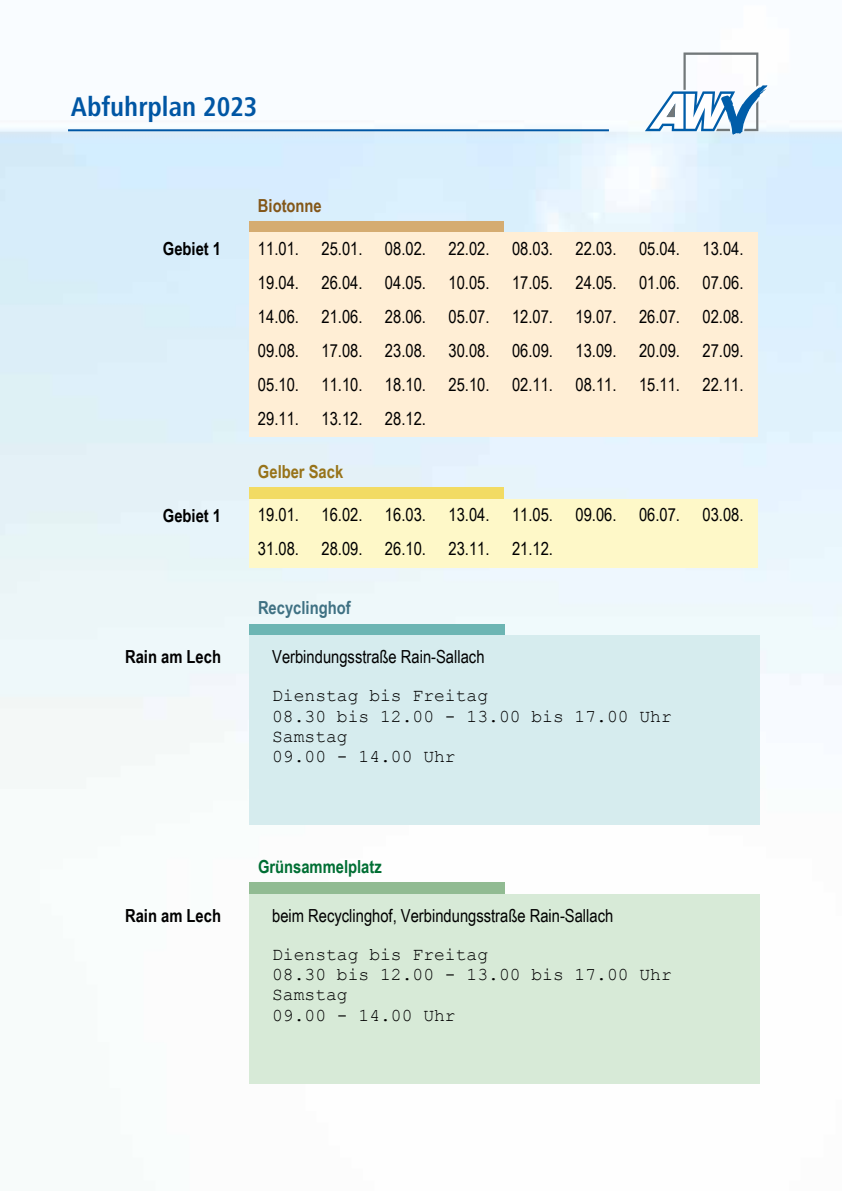
<style>
.page{position:relative;width:842px;height:1191px;background:#fff}
.page>*{position:absolute;margin:0;border:0;box-sizing:border-box;transform-origin:0 0}
.t1{font:700 condensed 28px "Frutiger Next";color:#0056a4}
.t2{font:700 28px "Arial Narrow";color:#1a65ab}
.t3{font:18px/34px "Arial Narrow";color:#000;text-align:justify}
.t4{font:18px/20.4px "Courier New";color:#000}
.t5{font:700 18px "Arial Narrow";color:#000}
.t6{font:700 18px "Arial Narrow";color:#006e33}
.t7{font:700 18px "Arial Narrow";color:#3f7183}
.t8{font:700 18px "Arial Narrow";color:#977319}
.t9{font:700 18px "Arial Narrow";color:#835719}
</style>
<div class="page">
<img style="left:0;top:126px;width:842px;height:958px">
<hr style="left:68px;top:129px;width:541px;height:2px;background:#0056a4">
<svg style="left:645px;top:52px;width:123px;height:83px"></svg>
<div style="left:249px;top:221px;width:254px;height:11px;background:#d5ac71"></div>
<div style="left:249px;top:232px;width:64px;height:34px;background:#ffeed5"></div>
<div style="left:313px;top:232px;width:63px;height:34px;background:#ffeed5"></div>
<div style="left:376px;top:232px;width:64px;height:34px;background:#ffeed5"></div>
<div style="left:440px;top:232px;width:63px;height:34px;background:#ffeed5"></div>
<div style="left:503px;top:232px;width:64px;height:34px;background:#ffeed5"></div>
<div style="left:567px;top:232px;width:63px;height:34px;background:#ffeed5"></div>
<div style="left:630px;top:232px;width:64px;height:34px;background:#ffeed5"></div>
<div style="left:694px;top:232px;width:63px;height:34px;background:#ffeed5"></div>
<div style="left:249px;top:266px;width:64px;height:34px;background:#ffeed5"></div>
<div style="left:313px;top:266px;width:63px;height:34px;background:#ffeed5"></div>
<div style="left:376px;top:266px;width:64px;height:34px;background:#ffeed5"></div>
<div style="left:440px;top:266px;width:63px;height:34px;background:#ffeed5"></div>
<div style="left:503px;top:266px;width:64px;height:34px;background:#ffeed5"></div>
<div style="left:567px;top:266px;width:63px;height:34px;background:#ffeed5"></div>
<div style="left:630px;top:266px;width:64px;height:34px;background:#ffeed5"></div>
<div style="left:694px;top:266px;width:63px;height:34px;background:#ffeed5"></div>
<div style="left:249px;top:300px;width:64px;height:34px;background:#ffeed5"></div>
<div style="left:313px;top:300px;width:63px;height:34px;background:#ffeed5"></div>
<div style="left:376px;top:300px;width:64px;height:34px;background:#ffeed5"></div>
<div style="left:440px;top:300px;width:63px;height:34px;background:#ffeed5"></div>
<div style="left:503px;top:300px;width:64px;height:34px;background:#ffeed5"></div>
<div style="left:567px;top:300px;width:63px;height:34px;background:#ffeed5"></div>
<div style="left:630px;top:300px;width:64px;height:34px;background:#ffeed5"></div>
<div style="left:694px;top:300px;width:63px;height:34px;background:#ffeed5"></div>
<div style="left:249px;top:334px;width:64px;height:34px;background:#ffeed5"></div>
<div style="left:313px;top:334px;width:63px;height:34px;background:#ffeed5"></div>
<div style="left:376px;top:334px;width:64px;height:34px;background:#ffeed5"></div>
<div style="left:440px;top:334px;width:63px;height:34px;background:#ffeed5"></div>
<div style="left:503px;top:334px;width:64px;height:34px;background:#ffeed5"></div>
<div style="left:567px;top:334px;width:63px;height:34px;background:#ffeed5"></div>
<div style="left:630px;top:334px;width:64px;height:34px;background:#ffeed5"></div>
<div style="left:694px;top:334px;width:63px;height:34px;background:#ffeed5"></div>
<div style="left:249px;top:369px;width:64px;height:34px;background:#ffeed5"></div>
<div style="left:313px;top:369px;width:63px;height:34px;background:#ffeed5"></div>
<div style="left:376px;top:369px;width:64px;height:34px;background:#ffeed5"></div>
<div style="left:440px;top:369px;width:63px;height:34px;background:#ffeed5"></div>
<div style="left:503px;top:369px;width:64px;height:34px;background:#ffeed5"></div>
<div style="left:567px;top:369px;width:63px;height:34px;background:#ffeed5"></div>
<div style="left:630px;top:369px;width:64px;height:34px;background:#ffeed5"></div>
<div style="left:694px;top:369px;width:63px;height:34px;background:#ffeed5"></div>
<div style="left:249px;top:403px;width:64px;height:34px;background:#ffeed5"></div>
<div style="left:313px;top:403px;width:63px;height:34px;background:#ffeed5"></div>
<div style="left:376px;top:403px;width:64px;height:34px;background:#ffeed5"></div>
<div style="left:440px;top:403px;width:63px;height:34px;background:#ffeed5"></div>
<div style="left:503px;top:403px;width:64px;height:34px;background:#ffeed5"></div>
<div style="left:567px;top:403px;width:63px;height:34px;background:#ffeed5"></div>
<div style="left:630px;top:403px;width:64px;height:34px;background:#ffeed5"></div>
<div style="left:694px;top:403px;width:63px;height:34px;background:#ffeed5"></div>
<div style="left:249px;top:488px;width:254px;height:11px;background:#f2db63"></div>
<div style="left:249px;top:499px;width:64px;height:34px;background:#fef8c8"></div>
<div style="left:313px;top:499px;width:63px;height:34px;background:#fef8c8"></div>
<div style="left:376px;top:499px;width:64px;height:34px;background:#fef8c8"></div>
<div style="left:440px;top:499px;width:63px;height:34px;background:#fef8c8"></div>
<div style="left:503px;top:499px;width:64px;height:34px;background:#fef8c8"></div>
<div style="left:567px;top:499px;width:63px;height:34px;background:#fef8c8"></div>
<div style="left:630px;top:499px;width:64px;height:34px;background:#fef8c8"></div>
<div style="left:694px;top:499px;width:63px;height:34px;background:#fef8c8"></div>
<div style="left:249px;top:533px;width:64px;height:34px;background:#fef8c8"></div>
<div style="left:313px;top:533px;width:63px;height:34px;background:#fef8c8"></div>
<div style="left:376px;top:533px;width:64px;height:34px;background:#fef8c8"></div>
<div style="left:440px;top:533px;width:63px;height:34px;background:#fef8c8"></div>
<div style="left:503px;top:533px;width:64px;height:34px;background:#fef8c8"></div>
<div style="left:567px;top:533px;width:63px;height:34px;background:#fef8c8"></div>
<div style="left:630px;top:533px;width:64px;height:34px;background:#fef8c8"></div>
<div style="left:694px;top:533px;width:63px;height:34px;background:#fef8c8"></div>
<div style="left:249px;top:624px;width:256px;height:11px;background:#6cb5b3"></div>
<div style="left:249px;top:635px;width:511px;height:190px;background:#d6ecee"></div>
<div style="left:249px;top:882px;width:256px;height:11px;background:#91bb92"></div>
<div style="left:249px;top:893px;width:511px;height:190px;background:#d7ead7"></div>
<h1 class="t1" style="left:71px;top:90px;width:188px">Abfuhrplan 2023</h1>
<h1 class="t2" style="left:55px;top:94px;width:181px">Abfuhrplan 2023</h1>
<p class="t9" style="left:258px;top:192px;width:65px">Biotonne</p>
<p class="t5" style="left:163px;top:235px;width:60px">Gebiet 1</p>
<p class="t3" style="left:258px;top:231px;width:487px">11.01. 25.01. 08.02. 22.02. 08.03. 22.03. 05.04. 13.04.<br>19.04. 26.04. 04.05. 10.05. 17.05. 24.05. 01.06. 07.06.<br>14.06. 21.06. 28.06. 05.07. 12.07. 19.07. 26.07. 02.08.<br>09.08. 17.08. 23.08. 30.08. 06.09. 13.09. 20.09. 27.09.<br>05.10. 11.10. 18.10. 25.10. 02.11. 08.11. 15.11. 22.11.<br>29.11. 13.12. 28.12.</p>
<p class="t8" style="left:258px;top:458px;width:87px">Gelber Sack</p>
<p class="t5" style="left:163px;top:501px;width:60px">Gebiet 1</p>
<p class="t3" style="left:258px;top:497px;width:487px">19.01. 16.02. 16.03. 13.04. 11.05. 09.06. 06.07. 03.08.<br>31.08. 28.09. 26.10. 23.11. 21.12.</p>
<p class="t7" style="left:258px;top:594px;width:94px">Recyclinghof</p>
<p class="t5" style="left:125px;top:643px;width:97px">Rain am Lech</p>
<p class="t3" style="left:272px;top:639px;width:214px">Verbindungsstraße Rain-Sallach</p>
<p class="t4" style="left:272px;top:685px;width:401px">Dienstag bis Freitag<br>08.30 bis 12.00 - 13.00 bis 17.00 Uhr<br>Samstag<br>09.00 - 14.00 Uhr</p>
<p class="t6" style="left:258px;top:852px;width:125px">Grünsammelplatz</p>
<p class="t5" style="left:125px;top:901px;width:97px">Rain am Lech</p>
<p class="t3" style="left:272px;top:897px;width:343px">beim Recyclinghof, Verbindungsstraße Rain-Sallach</p>
<p class="t4" style="left:272px;top:943px;width:401px">Dienstag bis Freitag<br>08.30 bis 12.00 - 13.00 bis 17.00 Uhr<br>Samstag<br>09.00 - 14.00 Uhr</p>
</div>
